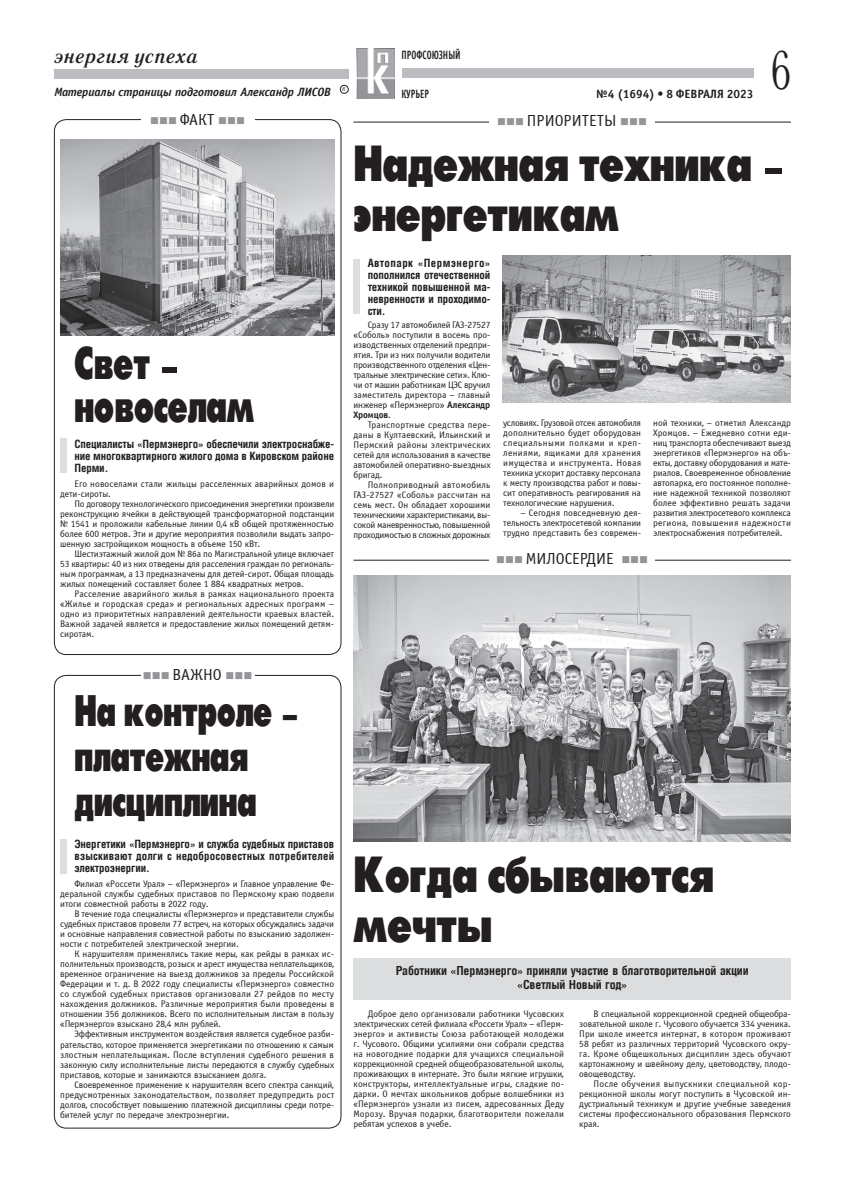
<style>
.page{position:relative;width:842px;height:1191px;background:#fff}
.page>*{position:absolute;margin:0;border:0;box-sizing:border-box;transform-origin:0 0}
.t1{font:54px/50px "Futura Press Press";color:#231f20;scale:.8 1}
.t2{font:54px "Literaturnaya C";color:#231f20;scale:.7 1}
.t3{font:50px/43px "Futura Press Press";color:#231f20;scale:.7 1}
.t4{font:47px/45px "Futura Press Press";color:#231f20;scale:.7 1}
.t5{font:italic 700 20px "Literaturnaya C";color:#231f20}
.t6{font:16px "Officina Sans C";color:#231f20}
.t7{font:700 12px/14px "AG Letterica Condensed";letter-spacing:-.015em;color:#231f20;text-align:center}
.t8{font:italic 700 12px "Officina Sans C";letter-spacing:-.01em;color:#231f20}
.t9{font:700 12px "Officina Sans C";color:#231f20}
.t10{font:700 12px "Officina Sans C";color:#231f20;scale:.7 1}
.t11{font:700 11px/12px "AG Letterica Condensed";letter-spacing:-.01em;color:#231f20;text-align:justify}
.t12{font:9.5px/10px "Officina Sans C";letter-spacing:-.01em;color:#231f20;text-align:justify}
.t13{font:9.5px/10px "Officina Sans C";letter-spacing:.01em;color:#231f20}
.s1{color:#939598}
.s2{font-weight:700}
</style>
<div class="page">
<img style="left:356px;top:48px;width:38px;height:50px">
<div style="left:54px;top:69px;width:295px;height:10px;background:#bcbdc0"></div>
<div style="left:402px;top:68px;width:351px;height:10px;background:#bcbdc0"></div>
<div style="left:54px;top:675px;width:287px;height:453px;border:1px solid #231f20;border-radius:12px"></div>
<div style="left:141px;top:666px;width:113px;height:17px;background:#fff"></div>
<div style="left:340px;top:85px;width:9px;height:9px;border:1px solid #231f20;border-radius:50%"></div>
<hr style="left:353px;top:122px;width:438px;height:1px;background:#231f20">
<hr style="left:353px;top:559px;width:438px;height:1px;background:#231f20">
<div style="left:489px;top:112px;width:166px;height:17px;background:#fff"></div>
<div style="left:489px;top:550px;width:166px;height:17px;background:#fff"></div>
<img style="left:61px;top:140px;width:273px;height:195px">
<img style="left:502px;top:255px;width:288px;height:148px">
<img style="left:353px;top:575px;width:438px;height:266px">
<div style="left:353px;top:259px;width:7px;height:55px;background:#dcdddf"></div>
<div style="left:60px;top:439px;width:7px;height:34px;background:#dcdddf"></div>
<div style="left:60px;top:839px;width:7px;height:34px;background:#dcdddf"></div>
<div style="left:353px;top:958px;width:438px;height:41px;background:#dcdddf"></div>
<h3 class="t5" style="left:54px;top:45px;width:146px">энергия успеха</h3>
<p class="t8" style="left:54px;top:85px;width:293px">Материалы страницы подготовил Александр ЛИСОВ <sup>К</sup></p>
<h3 class="t6" style="left:150px;top:111px;width:96px"><span class="s1">■■■</span> ФАКТ <span class="s1">■■■</span></h3>
<p class="t10" style="left:401px;top:48px;width:86px">ПРОФСОЮЗНЫЙ</p>
<p class="t10" style="left:401px;top:87px;width:41px">КУРЬЕР</p>
<p class="t9" style="left:596px;top:87px;width:159px">№4 (1694) 8 ФЕВРАЛЯ 2023</p>
<h3 class="t6" style="left:497px;top:112px;width:151px"><span class="s1">■■■</span> ПРИОРИТЕТЫ <span class="s1">■■■</span></h3>
<h1 class="t2" style="left:771px;top:40px;width:30px">6</h1>
<h1 class="t1" style="left:353px;top:138px;width:536px">Надежная техника – энергетикам</h1>
<h2 class="t3" style="left:74px;top:341px;width:259px">Свет – новоселам</h2>
<p class="t11" style="left:74px;top:437px;width:261px">Специалисты «Пермэнерго» обеспечили электроснабже&shy;ние многоквартирного жилого дома в Кировском районе Перми.</p>
<p class="t13" style="left:60px;top:479px;width:275px;text-indent:14px">Его новоселами стали жильцы расселенных аварийных домов и дети-сироты.</p>
<p class="t12" style="left:60px;top:499px;width:276px;text-indent:14px">По договору технологического присоединения энергетики произвели реконструкцию ячейки в действующей трансформаторной подстанции № 1541 и проложили кабельные линии 0,4 кВ общей протяженностью более 600 метров. Эти и другие мероприятия позволили выдать запро&shy;шенную застройщиком мощность в объеме 150 кВт.</p>
<p class="t12" style="left:60px;top:549px;width:275px;text-indent:14px">Шестиэтажный жилой дом № 86а по Магистральной улице включает 53 квартиры: 40 из них отведены для расселения граждан по региональ&shy;ным программам, а 13 предназначены для детей-сирот. Общая площадь жилых помещений составляет более 1 884 квадратных метров.</p>
<p class="t12" style="left:60px;top:589px;width:276px;text-indent:14px">Расселение аварийного жилья в рамках национального проекта «Жилье и городская среда» и региональных адресных программ – одно из приоритетных направлений деятельности краевых властей.<br>Важной задачей является и предоставление жилых помещений детям&shy;сиротам.</p>
<h3 class="t6" style="left:143px;top:666px;width:111px"><span class="s1">■■■</span> ВАЖНО <span class="s1">■■■</span></h3>
<h3 class="t4" style="left:74px;top:687px;width:319px">На контроле – платежная дисциплина</h3>
<p class="t11" style="left:74px;top:837px;width:261px">Энергетики «Пермэнерго» и служба судебных приставов взыскивают долги с недобросовестных потребителей электроэнергии.</p>
<p class="t12" style="left:60px;top:879px;width:276px;text-indent:14px">Филиал «Россети Урал» – «Пермэнерго» и Главное управление Фе&shy;деральной службы судебных приставов по Пермскому краю подвели итоги совместной работы в 2022 году.</p>
<p class="t12" style="left:60px;top:909px;width:275px;text-indent:14px">В течение года специалисты «Пермэнерго» и представители службы судебных приставов провели 77 встреч, на которых обсуждались задачи и основные направления совместной работы по взысканию задолжен&shy;ности с потребителей электрической энергии.</p>
<p class="t12" style="left:60px;top:949px;width:276px;text-indent:14px">К нарушителям применялись такие меры, как рейды в рамках ис&shy;полнительных производств, розыск и арест имущества неплательщиков, временное ограничение на выезд должников за пределы Российской Федерации и т. д. В 2022 году специалисты «Пермэнерго» совместно со службой судебных приставов организовали 27 рейдов по месту нахождения должников. Различные мероприятия были проведены в отношении 356 должников. Всего по исполнительным листам в пользу «Пермэнерго» взыскано 28,4 млн рублей.</p>
<p class="t12" style="left:60px;top:1029px;width:275px;text-indent:14px">Эффективным инструментом воздействия является судебное разби&shy;рательство, которое применяется энергетиками по отношению к самым злостным неплательщикам. После вступления судебного решения в законную силу исполнительные листы передаются в службу судебных приставов, которые и занимаются взысканием долга.</p>
<p class="t12" style="left:60px;top:1079px;width:276px;text-indent:14px">Своевременное применение к нарушителям всего спектра санкций, предусмотренных законодательством, позволяет предупредить рост долгов, способствует повышению платежной дисциплины среди потре&shy;бителей услуг по передаче электроэнергии.</p>
<p class="t11" style="left:368px;top:257px;width:124px">Автопарк «Пермэнерго» пополнился отечественной техникой повышенной ма&shy;невренности и проходимо&shy;сти.</p>
<p class="t12" style="left:353px;top:320px;width:139px;text-indent:14px">Сразу 17 автомобилей ГАЗ-27527 «Соболь» поступили в восемь про&shy;изводственных отделений предпри&shy;ятия. Три из них получили водители производственного отделения «Цен&shy;тральные электрические сети». Клю&shy;чи от машин работникам ЦЭС вручил заместитель директора – главный инженер «Пермэнерго» <span class="s2">Александр Хромцов</span>.</p>
<p class="t12" style="left:353px;top:420px;width:139px;text-indent:14px">Транспортные средства пере&shy;даны в Култаевский, Ильинский и Пермский районы электрических сетей для использования в качестве автомобилей оперативно-выездных бригад.</p>
<p class="t12" style="left:353px;top:480px;width:139px;text-indent:14px">Полноприводный автомобиль ГАЗ-27527 «Соболь» рассчитан на семь мест. Он обладает хорошими техническими характеристиками, вы&shy;сокой маневренностью, повышенной проходимостью в сложных дорожных</p>
<p class="t12" style="left:503px;top:418px;width:139px">условиях. Грузовой отсек автомобиля дополнительно будет оборудован специальными полками и креп&shy;лениями, ящиками для хранения имущества и инструмента. Новая техника ускорит доставку персонала к месту производства работ и повы&shy;сит оперативность реагирования на технологические нарушения.</p>
<p class="t12" style="left:503px;top:508px;width:139px;text-indent:17px">– Сегодня повседневную дея&shy;тельность электросетевой компании трудно представить без современ-</p>
<p class="t12" style="left:653px;top:418px;width:139px">ной техники, – отметил Александр Хромцов. – Ежедневно сотни еди&shy;ниц транспорта обеспечивают выезд энергетиков «Пермэнерго» на объ&shy;екты, доставку оборудования и мате&shy;риалов. Своевременное обновление автопарка, его постоянное пополне&shy;ние надежной техникой позволяют более эффективно решать задачи развития электросетевого комплекса региона, повышения надежности электроснабжения потребителей.</p>
<h3 class="t6" style="left:496px;top:550px;width:154px"><span class="s1">■■■</span> МИЛОСЕРДИЕ <span class="s1">■■■</span></h3>
<h1 class="t1" style="left:353px;top:849px;width:451px">Когда сбываются мечты</h1>
<p class="t7" style="left:396px;top:963px;width:355px">Работники «Пермэнерго» приняли участие в благотворительной акции «Светлый Новый год»</p>
<p class="t12" style="left:353px;top:1009px;width:212px;text-indent:14px">Доброе дело организовали работники Чусовских электрических сетей филиала «Россети Урал» – «Перм&shy;энерго» и активисты Союза работающей молодежи г. Чусового. Общими усилиями они собрали средства на новогодние подарки для учащихся специальной коррекционной средней общеобразовательной школы, проживающих в интернате. Это были мягкие игрушки, конструкторы, интеллектуальные игры, сладкие по&shy;дарки. О мечтах школьников добрые волшебники из «Пермэнерго» узнали из писем, адресованных Деду Морозу. Вручая подарки, благотворители пожелали ребятам успехов в учебе.</p>
<p class="t12" style="left:579px;top:1009px;width:213px;text-indent:14px">В специальной коррекционной средней общеобра&shy;зовательной школе г. Чусового обучается 334 ученика.<br>При школе имеется интернат, в котором проживают 58 ребят из различных территорий Чусовского окру&shy;га. Кроме общешкольных дисциплин здесь обучают картонажному и швейному делу, цветоводству, плодо&shy;овощеводству.</p>
<p class="t12" style="left:579px;top:1079px;width:213px;text-indent:14px">После обучения выпускники специальной кор&shy;рекционной школы могут поступить в Чусовской ин&shy;дустриальный техникум и другие учебные заведения системы профессионального образования Пермского края.</p>
</div>
